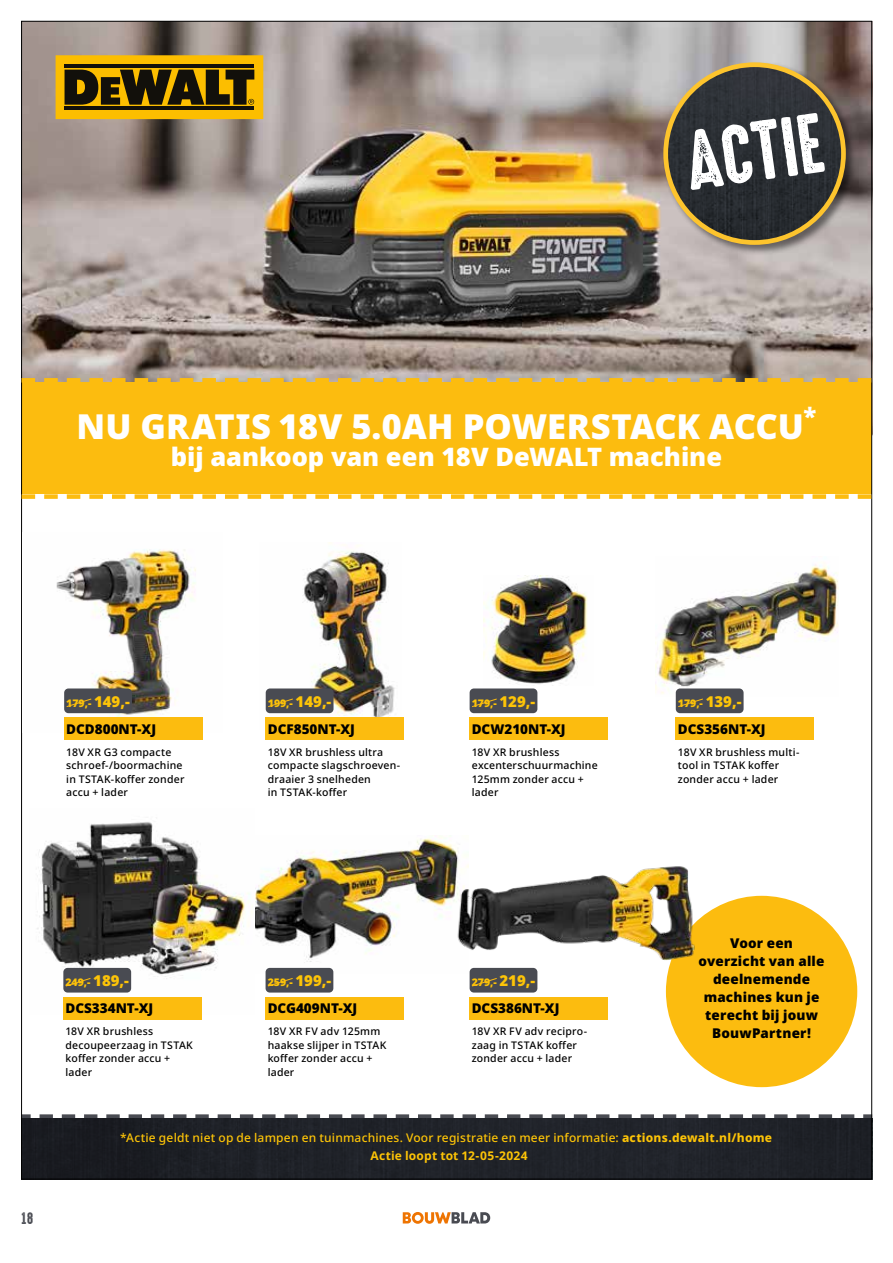
<style>
.page{position:relative;width:893px;height:1263px;background:#fff}
.page>*{position:absolute;margin:0;border:0;box-sizing:border-box;transform-origin:0 0}
.t1{font:900 34.5px "Noto Sans";color:#fff}
.t2{font:900 25.5px "Noto Sans";color:#fff}
.t3{font:15px "High Voltage Rough";color:#4a4c53}
.t4{font:900 13.5px/18px "Noto Sans";color:#000;text-align:center}
.t5{font:500 12px/18px "Noto Sans";letter-spacing:.015em;color:#fdc407;text-align:center}
.t6{font:500 10.5px/13.5px "Noto Sans";letter-spacing:.02em;color:#000}
.t7{font:900 10.5px "Noto Sans";color:#fdc407}
.s1{font-size:15px}
.s2{font-weight:800}
.s3{font-weight:700}
</style>
<div class="page">
<svg style="left:403px;top:1212px;width:87px;height:12px"></svg>
<img style="left:255px;top:835px;width:203px;height:138px">
<img style="left:37px;top:822px;width:213px;height:192px">
<div style="left:666px;top:896px;width:191px;height:191px;background:#fcbc0f;border-radius:50%"></div>
<svg style="left:21px;top:1112px;width:852px;height:68px"></svg>
<div style="left:23px;top:1118px;width:847px;height:59px;background:#1f2228"></div>
<img style="left:451px;top:852px;width:249px;height:121px">
<img style="left:23px;top:23px;width:847px;height:355px">
<div style="left:21px;top:383px;width:851px;height:111px;background:#fcbc0f"></div>
<div style="left:56px;top:55px;width:207px;height:64px;background:#fcbe00"></div>
<hr style="left:65px;top:64px;width:189px;height:4px;background:#12100b">
<hr style="left:65px;top:107px;width:189px;height:3px;background:#12100b">
<svg style="left:65px;top:70px;width:189px;height:35px"></svg>
<div style="left:470px;top:997px;width:138px;height:22px;background:#fcbc0f"></div>
<div style="left:266px;top:997px;width:138px;height:22px;background:#fcbc0f"></div>
<svg style="left:22px;top:494px;width:849px;height:5px"></svg>
<svg style="left:22px;top:378px;width:849px;height:5px;background:#e3b53e"></svg>
<div style="left:662px;top:61px;width:194px;height:194px;background:#000;opacity:.48"></div>
<img style="left:666px;top:65px;width:177px;height:177px">
<div style="left:663px;top:62px;width:183px;height:183px;border:5px solid #fdc42d;border-radius:50%"></div>
<svg style="left:691px;top:113px;width:134px;height:77px"></svg>
<img style="left:483px;top:575px;width:105px;height:109px">
<div style="left:470px;top:717px;width:138px;height:23px;background:#fcbc0f"></div>
<div style="left:470px;top:688px;width:67px;height:25px;background:#494b52;border-radius:4px"></div>
<svg style="left:472px;top:698px;width:25px;height:9px"></svg>
<img style="left:265px;top:543px;width:130px;height:186px">
<div style="left:266px;top:717px;width:138px;height:23px;background:#fcbc0f"></div>
<div style="left:266px;top:688px;width:68px;height:25px;background:#494b52;border-radius:4px"></div>
<svg style="left:268px;top:698px;width:25px;height:9px"></svg>
<div style="left:266px;top:968px;width:67px;height:24px;background:#494b52;border-radius:4px"></div>
<svg style="left:268px;top:978px;width:25px;height:9px"></svg>
<div style="left:470px;top:968px;width:67px;height:24px;background:#494b52;border-radius:4px"></div>
<svg style="left:472px;top:978px;width:25px;height:9px"></svg>
<img style="left:656px;top:564px;width:182px;height:132px">
<div style="left:676px;top:717px;width:138px;height:23px;background:#fcbc0f"></div>
<div style="left:676px;top:688px;width:68px;height:25px;background:#494b52;border-radius:4px"></div>
<svg style="left:678px;top:698px;width:25px;height:9px"></svg>
<img style="left:56px;top:549px;width:147px;height:183px">
<div style="left:64px;top:717px;width:138px;height:23px;background:#fcbc0f"></div>
<div style="left:64px;top:688px;width:68px;height:25px;background:#494b52;border-radius:4px"></div>
<svg style="left:66px;top:698px;width:26px;height:9px"></svg>
<div style="left:63px;top:997px;width:138px;height:22px;background:#fcbc0f"></div>
<div style="left:63px;top:968px;width:68px;height:24px;background:#494b52;border-radius:4px"></div>
<svg style="left:65px;top:978px;width:26px;height:9px"></svg>
<h1 class="t1" style="left:76px;top:407px;width:741px">NU GRATIS 18V 5.0AH POWERSTACK ACCU<sup>*</sup></h1>
<h2 class="t2" style="left:171px;top:443px;width:553px">bij aankoop van een 18V DeWALT machine</h2>
<p class="t7" style="left:66px;top:697px;width:65px">179,- <span class="s1">149,-</span></p>
<p class="t4" style="left:66px;top:720px;width:91px">DCD800NT-XJ</p>
<p class="t6" style="left:66px;top:745px;width:120px">18V XR G3 compacte schroef-/boormachine in TSTAK-koffer zonder accu + lader</p>
<p class="t7" style="left:268px;top:697px;width:65px">199,- <span class="s1">149,-</span></p>
<p class="t4" style="left:268px;top:720px;width:89px">DCF850NT-XJ</p>
<p class="t6" style="left:268px;top:745px;width:134px">18V XR brushless ultra compacte slagschroeven&shy;draaier 3 snelheden<br>in TSTAK-koffer</p>
<p class="t7" style="left:472px;top:697px;width:65px">179,- <span class="s1">129,-</span></p>
<p class="t4" style="left:472px;top:720px;width:95px">DCW210NT-XJ</p>
<p class="t6" style="left:472px;top:745px;width:127px">18V XR brushless excenterschuurmachine<br>125mm zonder accu + lader</p>
<p class="t7" style="left:678px;top:697px;width:65px">179,- <span class="s1">139,-</span></p>
<p class="t4" style="left:678px;top:720px;width:89px">DCS356NT-XJ</p>
<p class="t6" style="left:678px;top:745px;width:123px">18V XR brushless multi&shy;tool in TSTAK koffer zonder accu + lader</p>
<h3 class="t3" style="left:21px;top:1210px;width:14px">18</h3>
<p class="t7" style="left:65px;top:976px;width:65px">249,- <span class="s1">189,-</span></p>
<p class="t4" style="left:65px;top:999px;width:89px">DCS334NT-XJ</p>
<p class="t6" style="left:65px;top:1025px;width:129px">18V XR brushless decoupeerzaag in TSTAK koffer zonder accu + lader</p>
<p class="t7" style="left:268px;top:976px;width:65px">259,- <span class="s1">199,-</span></p>
<p class="t7" style="left:472px;top:976px;width:65px">279,- <span class="s1">219,-</span></p>
<p class="t4" style="left:268px;top:999px;width:91px">DCG409NT-XJ</p>
<p class="t6" style="left:268px;top:1025px;width:120px">18V XR FV adv 125mm haakse slijper in TSTAK koffer zonder accu + lader</p>
<p class="t4" style="left:472px;top:999px;width:89px">DCS386NT-XJ</p>
<p class="t6" style="left:472px;top:1025px;width:117px">18V XR FV adv recipro&shy;zaag in TSTAK koffer zonder accu + lader</p>
<p class="t4" style="left:699px;top:935px;width:127px">Voor een overzicht van alle deelnemende machines kun je terecht bij jouw<br>BouwPartner!</p>
<p class="t5" style="left:120px;top:1129px;width:654px">*Actie geldt niet op de lampen en tuinmachines. Voor registratie en meer informatie: <span class="s2">actions.dewalt.nl/home<br></span><span class="s3">Actie loopt tot 12-05-2024</span></p>
</div>
